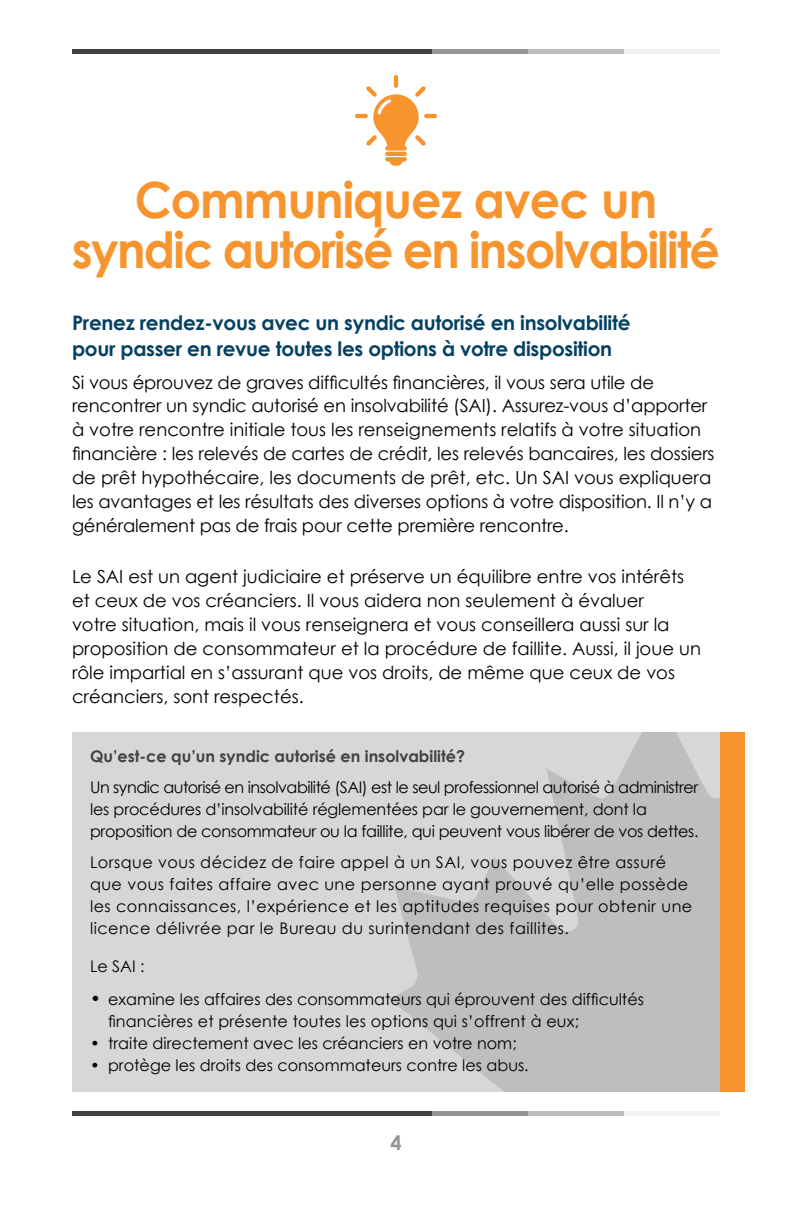
<style>
.page{position:relative;width:792px;height:1224px;background:#fff}
.page>*{position:absolute;margin:0;border:0;box-sizing:border-box;transform-origin:0 0}
.t1{font:700 50px/50px "Century Gothic";letter-spacing:-.035em;color:#f7942d;text-align:center;scale:.95 1}
.t2{font:700 20px/26px "Century Gothic";letter-spacing:-.015em;color:#064163}
.t3{font:700 20px "Century Gothic";color:#939598}
.t4{font:18px/24px "Century Gothic";color:#000}
.t5{font:16px/22px "Century Gothic";letter-spacing:.03em;color:#000}
.t6{font:16px/22px "Century Gothic";color:#000}
.t7{font:16px/22px "Century Gothic";letter-spacing:-.02em;color:#000}
.t8{font:700 16px "Century Gothic";color:#414042}
.s1{font-size:18px}
</style>
<div class="page">
<div style="left:476px;top:1111px;width:244px;height:5px;background:#f1f1f2"></div>
<div style="left:376px;top:1111px;width:248px;height:5px;background:#bcbec0"></div>
<div style="left:271px;top:1111px;width:256px;height:5px;background:#939598"></div>
<div style="left:72px;top:1111px;width:359px;height:5px;background:#414042"></div>
<div style="left:476px;top:49px;width:244px;height:5px;background:#f1f1f2"></div>
<div style="left:376px;top:49px;width:248px;height:5px;background:#bcbec0"></div>
<div style="left:271px;top:49px;width:256px;height:5px;background:#939598"></div>
<div style="left:72px;top:49px;width:359px;height:5px;background:#414042"></div>
<svg style="left:355px;top:75px;width:82px;height:91px"></svg>
<svg style="left:72px;top:732px;width:648px;height:360px;background:#cdcecf"></svg>
<div style="left:720px;top:732px;width:24px;height:360px;background:#f7942d"></div>
<h1 class="t1" style="left:72px;top:172px;width:684px">Communiquez avec un syndic autorisé en insolvabilité</h1>
<p class="t2" style="left:72px;top:308px;width:560px">Prenez rendez-vous avec un syndic autorisé en insolvabilité pour passer en revue toutes les options à votre disposition</p>
<p class="t4" style="left:72px;top:370px;width:644px">Si vous éprouvez de graves difficultés financières, il vous sera utile de rencontrer un syndic autorisé en insolvabilité (SAI). Assurez-vous d’apporter à votre rencontre initiale tous les renseignements relatifs à votre situation financière : les relevés de cartes de crédit, les relevés bancaires, les dossiers de prêt hypothécaire, les documents de prêt, etc. Un SAI vous expliquera les avantages et les résultats des diverses options à votre disposition. Il n’y a généralement pas de frais pour cette première rencontre.</p>
<p class="t4" style="left:72px;top:565px;width:631px">Le SAI est un agent judiciaire et préserve un équilibre entre vos intérêts et ceux de vos créanciers. Il vous aidera non seulement à évaluer<br>votre situation, mais il vous renseignera et vous conseillera aussi sur la proposition de consommateur et la procédure de faillite. Aussi, il joue un rôle impartial en s’assurant que vos droits, de même que ceux de vos créanciers, sont respectés.</p>
<p class="t8" style="left:90px;top:744px;width:377px">Qu’est-ce qu’un syndic autorisé en insolvabilité?</p>
<p class="t7" style="left:90px;top:776px;width:610px">Un syndic autorisé en insolvabilité (SAI) est le seul professionnel autorisé à administrer les procédures d’insolvabilité réglementées par le gouvernement, dont la proposition de consommateur ou la faillite, qui peuvent vous libérer de vos dettes.</p>
<p class="t5" style="left:90px;top:851px;width:604px">Lorsque vous décidez de faire appel à un SAI, vous pouvez être assuré que vous faites affaire avec une personne ayant prouvé qu’elle possède les connaissances, l’expérience et les aptitudes requises pour obtenir une licence délivrée par le Bureau du surintendant des faillites.</p>
<p class="t6" style="left:90px;top:955px;width:56px">Le SAI :</p>
<p class="t6" style="left:108px;top:988px;width:538px;text-indent:-18px"><span class="s1">•</span> examine les affaires des consommateurs qui éprouvent des difficultés financières et présente toutes les options qui s’offrent à eux;</p>
<p class="t6" style="left:90px;top:1032px;width:428px">• traite directement avec les créanciers en votre nom;</p>
<p class="t6" style="left:90px;top:1054px;width:440px">• protège les droits des consommateurs contre les abus.</p>
<p class="t3" style="left:390px;top:1127px;width:13px">4</p>
</div>
